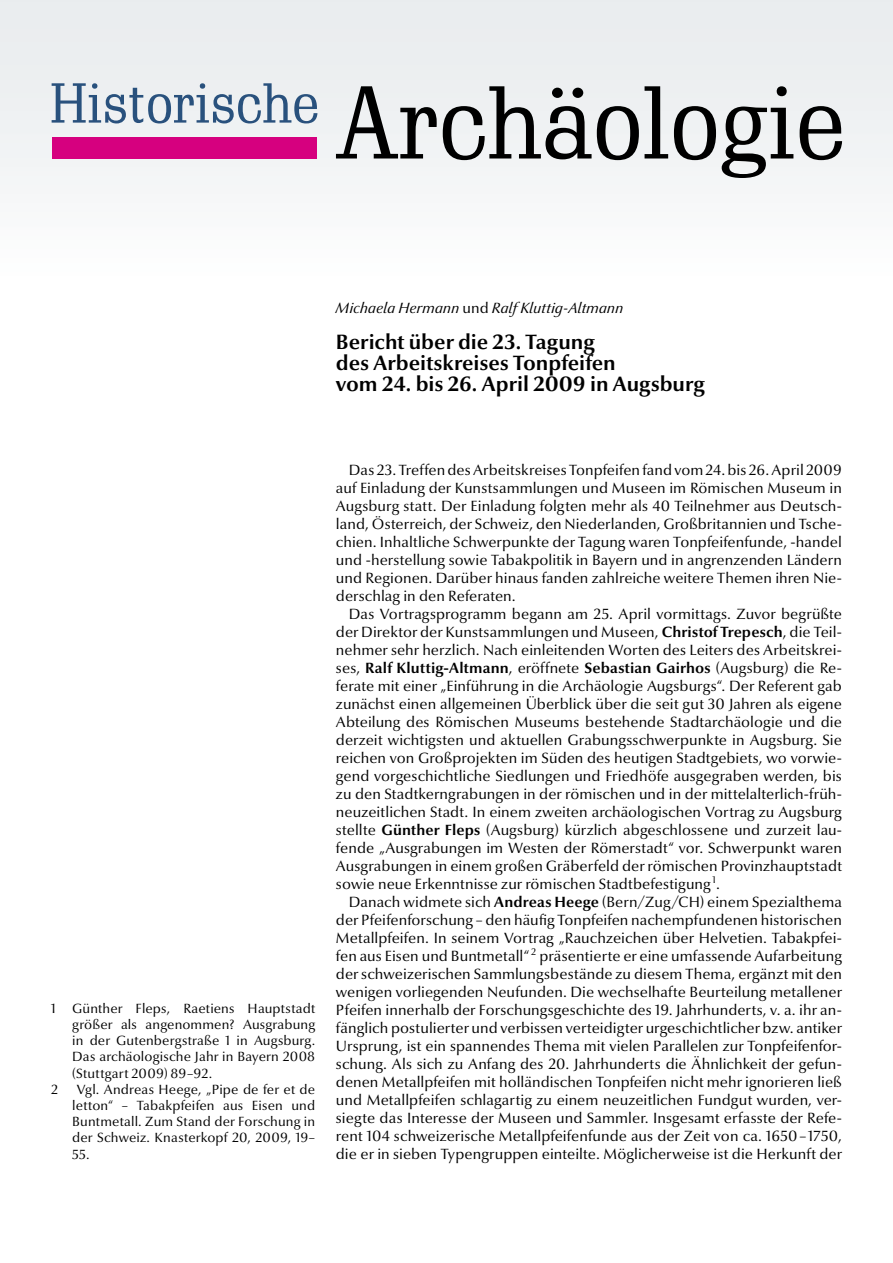
<style>
.page{position:relative;width:893px;height:1263px;background:#fff}
.page>*{position:absolute;margin:0;border:0;box-sizing:border-box;transform-origin:0 0}
.t1{font:100.95px "Schadow BT";color:#000}
.t2{font:54.9px "Schadow BT";color:#29517d}
.t3{font:700 21px/21px "Optima Nova LT Pro";color:#000}
.t4{font:15px/18px "Optima Nova LT Pro";letter-spacing:.005em;color:#000;text-align:justify}
.t5{font:italic 15px "Optima Nova LT Pro";letter-spacing:.01em;color:#000}
.t6{font:13.5px/16.2px "Optima Nova LT Pro";letter-spacing:.01em;color:#000;text-align:justify}
.s1{font-style:normal}
.s2{font-weight:700}
</style>
<div class="page">
<div style="left:1px;top:1px;width:892px;height:287px;background:#f1f3f4"></div>
<div style="left:52px;top:137px;width:264px;height:21px;background:#d6007f"></div>
<h2 class="t2" style="left:50px;top:69px;width:271px">Historische</h2>
<h1 class="t1" style="left:336px;top:61px;width:511px">Archäologie</h1>
<p class="t5" style="left:336px;top:298px;width:289px">Michaela Hermann <span class="s1">und</span> Ralf Kluttig-Altmann</p>
<h3 class="t3" style="left:336px;top:331px;width:370px">Bericht über die 23. Tagung<br>des Arbeitskreises Tonpfeifen<br>vom 24. bis 26. April 2009 in Augsburg</h3>
<p class="t6" style="left:51px;top:1000px;width:266px">1 Günther Fleps, Raetiens Hauptstadt</p>
<p class="t6" style="left:72px;top:1016px;width:244px">größer als angenommen? Ausgrabung</p>
<p class="t6" style="left:72px;top:1032px;width:244px">in der Gutenbergstraße 1 in Augsburg.</p>
<p class="t6" style="left:72px;top:1049px;width:244px">Das archäologische Jahr in Bayern 2008</p>
<p class="t6" style="left:72px;top:1065px;width:142px">(Stuttgart 2009) 89–92.</p>
<p class="t6" style="left:51px;top:1081px;width:9px">2</p>
<p class="t6" style="left:72px;top:1081px;width:244px;text-indent:5px">Vgl. Andreas Heege, „Pipe de fer et de letton“ – Tabakpfeifen aus Eisen und Buntmetall. Zum Stand der Forschung in der Schweiz. Knasterkopf 20, 2009, 19– 55.</p>
<p class="t4" style="left:336px;top:460px;width:508px;text-indent:13px">Das 23. Treffen des Arbeitskreises Tonpfeifen fand vom 24. bis 26. April 2009 auf Einladung der Kunstsammlungen und Museen im Römischen Museum in Augsburg statt. Der Einladung folgten mehr als 40 Teilnehmer aus Deutsch&shy;land, Österreich, der Schweiz, den Niederlanden, Großbritannien und Tsche&shy;chien. Inhaltliche Schwerpunkte der Tagung waren Tonpfeifenfunde, -handel und -herstellung sowie Tabakpolitik in Bayern und in angrenzenden Ländern und Regionen. Darüber hinaus fanden zahlreiche weitere Themen ihren Nie&shy;derschlag in den Referaten.</p>
<p class="t4" style="left:336px;top:604px;width:508px;text-indent:13px">Das Vortragsprogramm begann am 25. April vormittags. Zuvor begrüßte der Direktor der Kunstsammlungen und Museen, <span class="s2">Christof Trepesch</span>, die Teil&shy;nehmer sehr herzlich. Nach einleitenden Worten des Leiters des Arbeitskrei&shy;ses, <span class="s2">Ralf Kluttig-Altmann</span>, eröffnete <span class="s2">Sebastian Gairhos</span> (Augsburg) die Re&shy;ferate mit einer „Einführung in die Archäologie Augsburgs“. Der Referent gab zunächst einen allgemeinen Überblick über die seit gut 30 Jahren als eigene Abteilung des Römischen Museums bestehende Stadtarchäologie und die derzeit wichtigsten und aktuellen Grabungsschwerpunkte in Augsburg. Sie reichen von Großprojekten im Süden des heutigen Stadtgebiets, wo vorwie&shy;gend vorgeschichtliche Siedlungen und Friedhöfe ausgegraben werden, bis zu den Stadtkerngrabungen in der römischen und in der mittelalterlich-früh&shy;neuzeitlichen Stadt. In einem zweiten archäologischen Vortrag zu Augsburg stellte <span class="s2">Günther Fleps</span> (Augsburg) kürzlich abgeschlossene und zurzeit lau&shy;fende „Ausgrabungen im Westen der Römerstadt“ vor. Schwerpunkt waren Ausgrabungen in einem großen Gräberfeld der römischen Provinzhauptstadt sowie neue Erkenntnisse zur römischen Stadtbefestigung <sup>1</sup>.</p>
<p class="t4" style="left:336px;top:892px;width:507px;text-indent:13px">Danach widmete sich <span class="s2">Andreas Heege</span> (Bern/Zug/CH) einem Spezialthema der Pfeifenforschung – den häufig Tonpfeifen nachempfundenen historischen Metallpfeifen. In seinem Vortrag „Rauchzeichen über Helvetien. Tabakpfei&shy;fen aus Eisen und Buntmetall“ <sup>2</sup> präsentierte er eine umfassende Aufarbeitung der schweizerischen Sammlungsbestände zu diesem Thema, ergänzt mit den wenigen vorliegenden Neufunden. Die wechselhafte Beurteilung metallener Pfeifen innerhalb der Forschungsgeschichte des 19. Jahrhunderts, v. a. ihr an&shy;fänglich postulierter und verbissen verteidigter urgeschichtlicher bzw. antiker Ursprung, ist ein spannendes Thema mit vielen Parallelen zur Tonpfeifenfor&shy;schung. Als sich zu Anfang des 20. Jahrhunderts die Ähnlichkeit der gefun&shy;denen Metallpfeifen mit holländischen Tonpfeifen nicht mehr ignorieren ließ und Metallpfeifen schlagartig zu einem neuzeitlichen Fundgut wurden, ver&shy;siegte das Interesse der Museen und Sammler. Insgesamt erfasste der Refe&shy;rent 104 schweizerische Metallpfeifenfunde aus der Zeit von ca. 1650– 1750, die er in sieben Typengruppen einteilte. Möglicherweise ist die Herkunft der</p>
</div>
